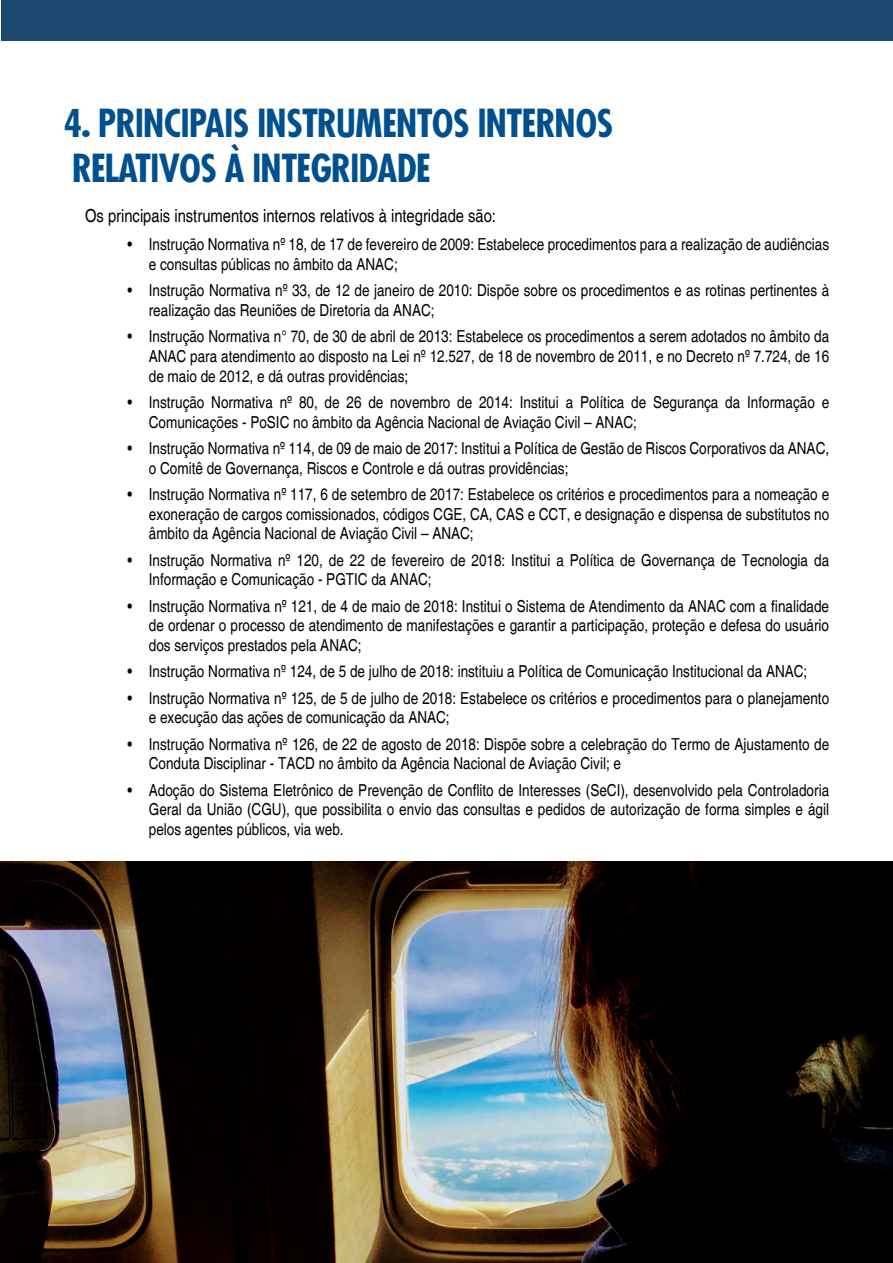
<style>
.page{position:relative;width:893px;height:1263px;background:#fff}
.page>*{position:absolute;margin:0;border:0;box-sizing:border-box;transform-origin:0 0}
.t1{font:700 condensed 37.5px/45px "Futura";letter-spacing:-.02em;color:#00508e}
.t2{font:condensed 18px "Helvetica";color:#000}
.t3{font:condensed 16.5px/19.8px "Helvetica";color:#000}
</style>
<div class="page">
<hr style="left:0;top:0;width:1px;height:40px;background:#1c4a70">
<div style="left:1px;top:0;width:892px;height:40px;background:#1c4a70"></div>
<img style="left:0;top:861px;width:893px;height:402px">
<h1 class="t1" style="left:64px;top:100px;width:551px">4. PRINCIPAIS INSTRUMENTOS INTERNOS<br>RELATIVOS À INTEGRIDADE</h1>
<p class="t2" style="left:85px;top:205px;width:413px">Os principais instrumentos internos relativos à integridade são:</p>
<p class="t3" style="left:149px;top:235px;width:682px;text-indent:-21px">• Instrução Normativa nº 18, de 17 de fevereiro de 2009: Estabelece procedimentos para a realização de audiências e consultas públicas no âmbito da ANAC;</p>
<p class="t3" style="left:149px;top:281px;width:682px;text-indent:-21px">• Instrução Normativa nº 33, de 12 de janeiro de 2010: Dispõe sobre os procedimentos e as rotinas pertinentes à realização das Reuniões de Diretoria da ANAC;</p>
<p class="t3" style="left:149px;top:327px;width:682px;text-align:justify;text-indent:-21px">• Instrução Normativa n° 70, de 30 de abril de 2013: Estabelece os procedimentos a serem adotados no âmbito da ANAC para atendimento ao disposto na Lei nº 12.527, de 18 de novembro de 2011, e no Decreto nº 7.724, de 16 de maio de 2012, e dá outras providências;</p>
<p class="t3" style="left:149px;top:392px;width:682px;text-indent:-21px">• Instrução Normativa nº 80, de 26 de novembro de 2014: Institui a Política de Segurança da Informação e<br>Comunicações - PoSIC no âmbito da Agência Nacional de Aviação Civil – ANAC;</p>
<p class="t3" style="left:149px;top:438px;width:682px;text-indent:-21px">• Instrução Normativa nº 114, de 09 de maio de 2017: Institui a Política de Gestão de Riscos Corporativos da ANAC, o Comitê de Governança, Riscos e Controle e dá outras providências;</p>
<p class="t3" style="left:149px;top:484px;width:682px;text-align:justify;text-indent:-21px">• Instrução Normativa nº 117, 6 de setembro de 2017: Estabelece os critérios e procedimentos para a nomeação e exoneração de cargos comissionados, códigos CGE, CA, CAS e CCT, e designação e dispensa de substitutos no âmbito da Agência Nacional de Aviação Civil – ANAC;</p>
<p class="t3" style="left:149px;top:550px;width:682px;text-indent:-21px">• Instrução Normativa nº 120, de 22 de fevereiro de 2018: Institui a Política de Governança de Tecnologia da<br>Informação e Comunicação - PGTIC da ANAC;</p>
<p class="t3" style="left:149px;top:596px;width:682px;text-align:justify;text-indent:-21px">• Instrução Normativa nº 121, de 4 de maio de 2018: Institui o Sistema de Atendimento da ANAC com a finalidade de ordenar o processo de atendimento de manifestações e garantir a participação, proteção e defesa do usuário dos serviços prestados pela ANAC;</p>
<p class="t3" style="left:128px;top:662px;width:681px">• Instrução Normativa nº 124, de 5 de julho de 2018: instituiu a Política de Comunicação Institucional da ANAC;</p>
<p class="t3" style="left:149px;top:688px;width:682px;text-indent:-21px">• Instrução Normativa nº 125, de 5 de julho de 2018: Estabelece os critérios e procedimentos para o planejamento e execução das ações de comunicação da ANAC;</p>
<p class="t3" style="left:149px;top:734px;width:682px;text-indent:-21px">• Instrução Normativa nº 126, de 22 de agosto de 2018: Dispõe sobre a celebração do Termo de Ajustamento de<br>Conduta Disciplinar - TACD no âmbito da Agência Nacional de Aviação Civil; e</p>
<p class="t3" style="left:149px;top:780px;width:682px;text-align:justify;text-indent:-21px">• Adoção do Sistema Eletrônico de Prevenção de Conflito de Interesses (SeCI), desenvolvido pela Controladoria Geral da União (CGU), que possibilita o envio das consultas e pedidos de autorização de forma simples e ágil pelos agentes públicos, via web.</p>
</div>
